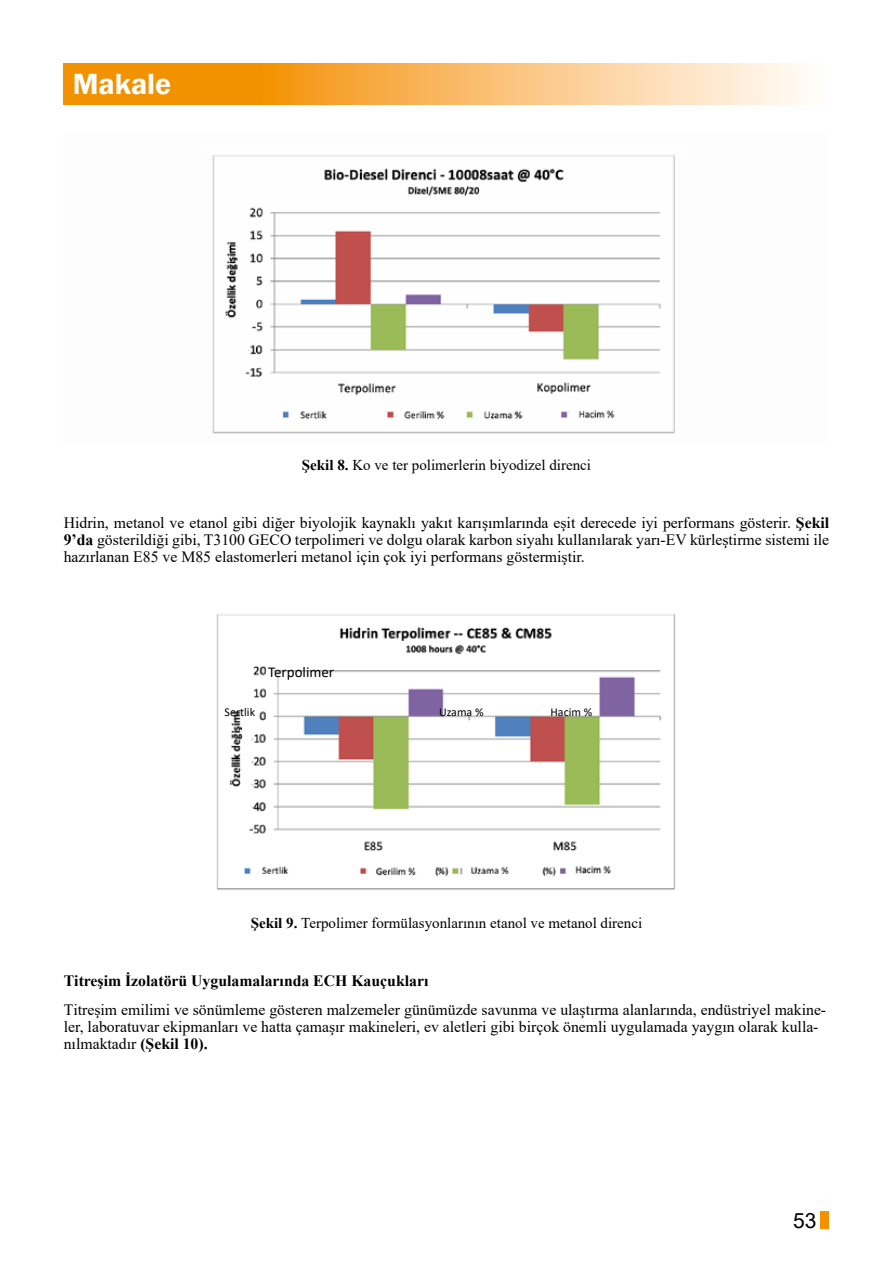
<style>
.page{position:relative;width:893px;height:1263px;background:#fff}
.page>*{position:absolute;margin:0;border:0;box-sizing:border-box;transform-origin:0 0}
.t1{font:600 30px "Franklin Gothic";color:#fff}
.t2{font:21px "Arial";color:#000}
.t3{font:15.75px/17px "Times New Roman";color:#000;text-align:justify}
.t4{font:700 15.75px "Times New Roman";color:#000}
.t5{font:15px "Times New Roman";color:#000}
.t6{font:15px "Calibri";color:#000}
.t7{font:12px "Calibri";color:#000}
.s1{font-weight:700}
</style>
<div class="page">
<div style="left:821px;top:1212px;width:8px;height:17px;background:#f39200"></div>
<img style="left:212px;top:155px;width:463px;height:279px">
<img style="left:216px;top:614px;width:460px;height:276px">
<svg style="left:64px;top:64px;width:742px;height:41px;background:#f8b85f"></svg>
<h1 class="t1" style="left:73px;top:66px;width:100px">Makale</h1>
<p class="t5" style="left:302px;top:455px;width:291px"><span class="s1">Şekil 8.</span> Ko ve ter polimerlerin biyodizel direnci</p>
<p class="t3" style="left:64px;top:514px;width:767px">Hidrin, metanol ve etanol gibi diğer biyolojik kaynaklı yakıt karışımlarında eşit derecede iyi performans gösterir. <span class="s1">Şekil 9’da</span> gösterildiği gibi, T3100 GECO terpolimeri ve dolgu olarak karbon siyahı kullanılarak yarı-EV kürleştirme sistemi ile hazırlanan E85 ve M85 elastomerleri metanol için çok iyi performans göstermiştir.</p>
<p class="t6" style="left:268px;top:661px;width:68px">Terpolimer</p>
<p class="t7" style="left:225px;top:704px;width:32px">Sertlik</p>
<p class="t7" style="left:439px;top:704px;width:46px">Uzama %</p>
<p class="t7" style="left:550px;top:703px;width:43px">Hacim %</p>
<p class="t5" style="left:251px;top:912px;width:393px"><span class="s1">Şekil 9.</span> Terpolimer formülasyonlarının etanol ve metanol direnci</p>
<p class="t4" style="left:64px;top:969px;width:366px">Titreşim İzolatörü Uygulamalarında ECH Kauçukları</p>
<p class="t3" style="left:64px;top:1000px;width:764px;text-align:left">Titreşim emilimi ve sönümleme gösteren malzemeler günümüzde savunma ve ulaştırma alanlarında, endüstriyel makine&shy;ler, laboratuvar ekipmanları ve hatta çamaşır makineleri, ev aletleri gibi birçok önemli uygulamada yaygın olarak kulla&shy;nılmaktadır <span class="s1">(Şekil 10).</span></p>
<h2 class="t2" style="left:793px;top:1206px;width:25px">53</h2>
</div>
